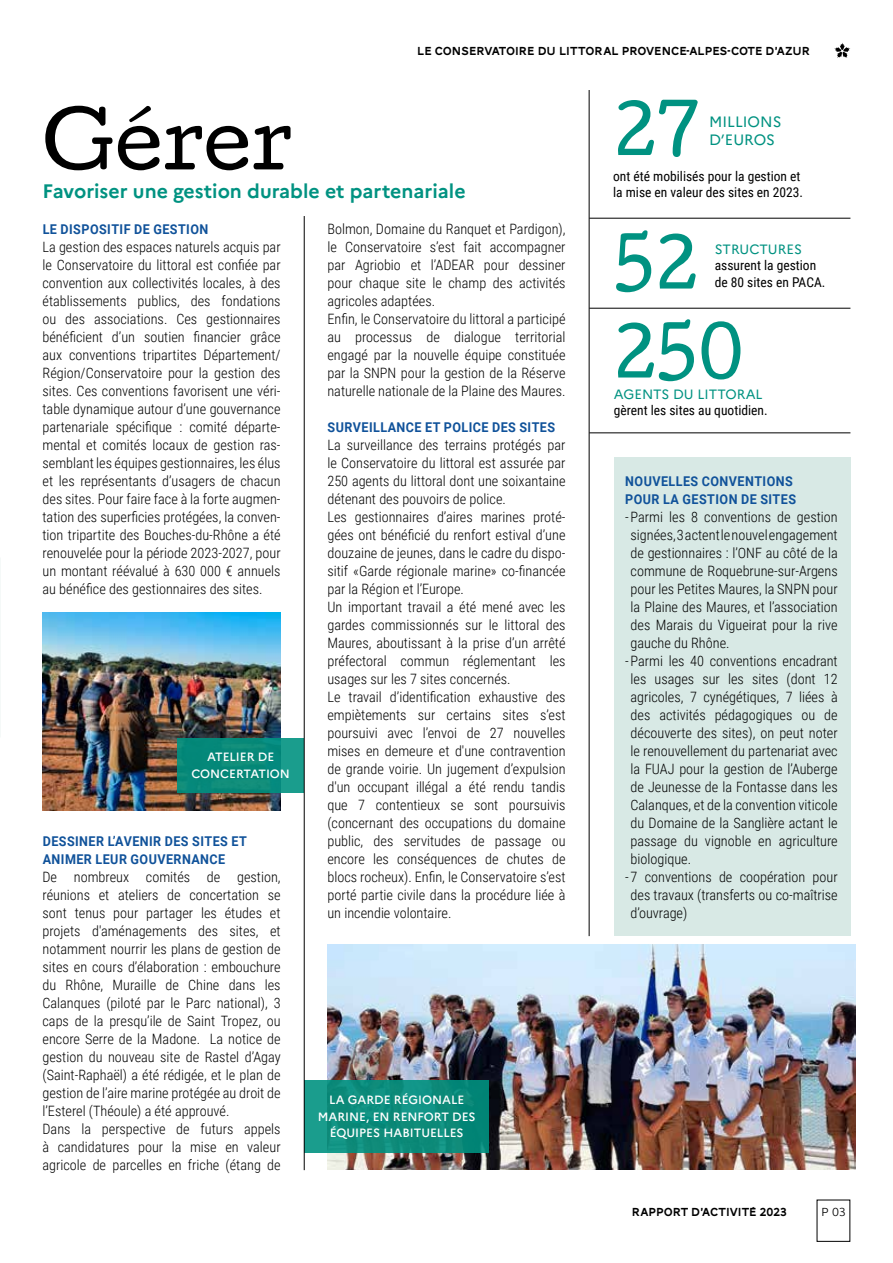
<style>
.page{position:relative;width:893px;height:1263px;background:#fff}
.page>*{position:absolute;margin:0;border:0;box-sizing:border-box;transform-origin:0 0}
.t1{font:75px "Cutive";color:#000}
.t2{font:67.5px/88.9px "Cutive";color:#009281}
.t3{font:700 19.5px "Marianne";color:#009281}
.t4{font:15px/18px "Marianne";color:#009281}
.t5{font:300 14.25px/18px "Roboto Condensed";color:#000;text-align:justify}
.t6{font:700 13.5px/18px "Roboto";letter-spacing:.035em;color:#10529a;scale:.93 1}
.t7{font:13.5px/16.2px "Roboto Condensed";color:#000}
.t8{font:13.5px "Marianne";color:#009281}
.t9{font:500 12px/16.5px "Marianne";color:#fff;text-align:center}
.t10{font:12px "AW Conqueror Carved One";color:#000}
.t11{font:300 12px "AW Conqueror Sans";color:#000}
</style>
<div class="page">
<svg style="left:834px;top:43px;width:16px;height:15px"></svg>
<div style="left:614px;top:458px;width:236px;height:478px;background:#d8e9e5"></div>
<hr style="left:589px;top:218px;width:261px;height:1px;background:#000">
<hr style="left:589px;top:308px;width:261px;height:1px;background:#000">
<hr style="left:589px;top:433px;width:261px;height:1px;background:#000">
<img style="left:327px;top:945px;width:528px;height:224px">
<hr style="left:589px;top:90px;width:1px;height:846px;background:#000">
<div style="left:304px;top:1080px;width:185px;height:72px;background:linear-gradient(to right,#169786,#058576)"></div>
<img style="left:42px;top:612px;width:239px;height:198px">
<div style="left:177px;top:738px;width:127px;height:54px;background:linear-gradient(to right,#028474,#149687)"></div>
<hr style="left:304px;top:216px;width:1px;height:954px;background:#000">
<p class="t10" style="left:417px;top:46px;width:394px">LE CONSERVATOIRE DU LITTORAL PROVENCE-ALPES-COTE D’AZUR</p>
<h1 class="t1" style="left:43px;top:83px;width:251px">Gérer</h1>
<h3 class="t3" style="left:43px;top:179px;width:425px">Favoriser une gestion durable et partenariale</h3>
<p class="t6" style="left:43px;top:220px;width:180px">LE DISPOSITIF DE GESTION</p>
<p class="t5" style="left:43px;top:237px;width:240px">La gestion des espaces naturels acquis par le Conservatoire du littoral est confiée par convention aux collectivités locales, à des établissements publics, des fondations ou des associations. Ces gestionnaires bénéficient d’un soutien financier grâce aux conventions tripartites Département/ Région/Conservatoire pour la gestion des sites. Ces conventions favorisent une véri&shy;table dynamique autour d’une gouvernance partenariale spécifique : comité départe&shy;mental et comités locaux de gestion ras&shy;semblant les équipes gestionnaires, les élus et les représentants d’usagers de chacun des sites. Pour faire face à la forte augmen&shy;tation des superficies protégées, la conven&shy;tion tripartite des Bouches-du-Rhône a été renouvelée pour la période 2023-2027, pour un montant réévalué à 630 000 € annuels au bénéfice des gestionnaires des sites.</p>
<p class="t9" style="left:191px;top:749px;width:100px">ATELIER DE<br>CONCERTATION</p>
<p class="t6" style="left:43px;top:832px;width:221px">DESSINER L’AVENIR DES SITES ET<br>ANIMER LEUR GOUVERNANCE</p>
<p class="t5" style="left:43px;top:867px;width:240px;text-align:left">De nombreux comités de gestion, réunions et ateliers de concertation se sont tenus pour partager les études et projets d'aménagements des sites, et notamment nourrir les plans de gestion de sites en cours d’élaboration : embouchure du Rhône, Muraille de Chine dans les Calanques (piloté par le Parc national), 3 caps de la presqu’ile de Saint Tropez, ou encore Serre de la Madone. La notice de gestion du nouveau site de Rastel d’Agay (Saint-Raphaël) a été rédigée, et le plan de gestion de l’aire marine protégée au droit de l’Esterel (Théoule) a été approuvé.<br>Dans la perspective de futurs appels à candidatures pour la mise en valeur agricole de parcelles en friche (étang de</p>
<p class="t5" style="left:327px;top:219px;width:240px;text-align:left">Bolmon, Domaine du Ranquet et Pardigon), le Conservatoire s’est fait accompagner par Agriobio et l’ADEAR pour dessiner pour chaque site le champ des activités agricoles adaptées.<br>Enfin, le Conservatoire du littoral a participé au processus de dialogue territorial engagé par la nouvelle équipe constituée par la SNPN pour la gestion de la Réserve naturelle nationale de la Plaine des Maures.</p>
<p class="t6" style="left:328px;top:418px;width:246px">SURVEILLANCE ET POLICE DES SITES</p>
<p class="t5" style="left:327px;top:435px;width:240px;text-align:left">La surveillance des terrains protégés par le Conservatoire du littoral est assurée par 250 agents du littoral dont une soixantaine détenant des pouvoirs de police.<br>Les gestionnaires d’aires marines proté&shy;gées ont bénéficié du renfort estival d’une douzaine de jeunes, dans le cadre du dispo&shy;sitif «Garde régionale marine» co-financée par la Région et l’Europe.<br>Un important travail a été mené avec les gardes commissionnés sur le littoral des Maures, aboutissant à la prise d’un arrêté préfectoral commun réglementant les usages sur les 7 sites concernés.<br>Le travail d’identification exhaustive des empiètements sur certains sites s’est poursuivi avec l’envoi de 27 nouvelles mises en demeure et d'une contravention de grande voirie. Un jugement d’expulsion d'un occupant illégal a été rendu tandis que 7 contentieux se sont poursuivis (concernant des occupations du domaine public, des servitudes de passage ou encore les conséquences de chutes de blocs rocheux). Enfin, le Conservatoire s’est porté partie civile dans la procédure liée à un incendie volontaire.</p>
<p class="t9" style="left:318px;top:1091px;width:159px">LA GARDE RÉGIONALE<br>MARINE, EN RENFORT DES<br>ÉQUIPES HABITUELLES</p>
<h2 class="t2" style="left:613px;top:86px;width:89px">27</h2>
<p class="t7" style="left:613px;top:167px;width:191px">ont été mobilisés pour la gestion et la mise en valeur des sites en 2023.</p>
<p class="t4" style="left:709px;top:112px;width:74px">MILLIONS<br>D’EUROS</p>
<h2 class="t2" style="left:613px;top:219px;width:133px">52<br>250</h2>
<p class="t8" style="left:715px;top:241px;width:89px">STRUCTURES</p>
<p class="t7" style="left:715px;top:257px;width:112px">assurent la gestion de 80 sites en PACA.</p>
<p class="t8" style="left:614px;top:386px;width:150px">AGENTS DU LITTORAL</p>
<p class="t7" style="left:614px;top:402px;width:155px">gèrent les sites au quotidien.</p>
<p class="t6" style="left:625px;top:472px;width:185px">NOUVELLES CONVENTIONS<br>POUR LA GESTION DE SITES</p>
<p class="t5" style="left:630px;top:507px;width:209px;text-indent:-5px">- Parmi les 8 conventions de gestion signées, 3 actent le nouvel engagement de gestionnaires : l’ONF au côté de la commune de Roquebrune-sur-Argens pour les Petites Maures, la SNPN pour la Plaine des Maures, et l’association des Marais du Vigueirat pour la rive gauche du Rhône.</p>
<p class="t5" style="left:630px;top:651px;width:209px;text-indent:-5px">- Parmi les 40 conventions encadrant les usages sur les sites (dont 12 agricoles, 7 cynégétiques, 7 liées à des activités pédagogiques ou de découverte des sites), on peut noter le renouvellement du partenariat avec la FUAJ pour la gestion de l’Auberge de Jeunesse de la Fontasse dans les Calanques, et de la convention viticole du Domaine de la Sanglière actant le passage du vignoble en agriculture biologique.</p>
<p class="t5" style="left:630px;top:867px;width:209px;text-indent:-5px">- 7 conventions de coopération pour des travaux (transferts ou co-maîtrise d’ouvrage)</p>
<p class="t10" style="left:632px;top:1207px;width:156px">RAPPORT D’ACTIVITÉ 2023</p>
<p class="t11" style="left:821px;top:1202px;width:26px">P 03</p>
</div>
